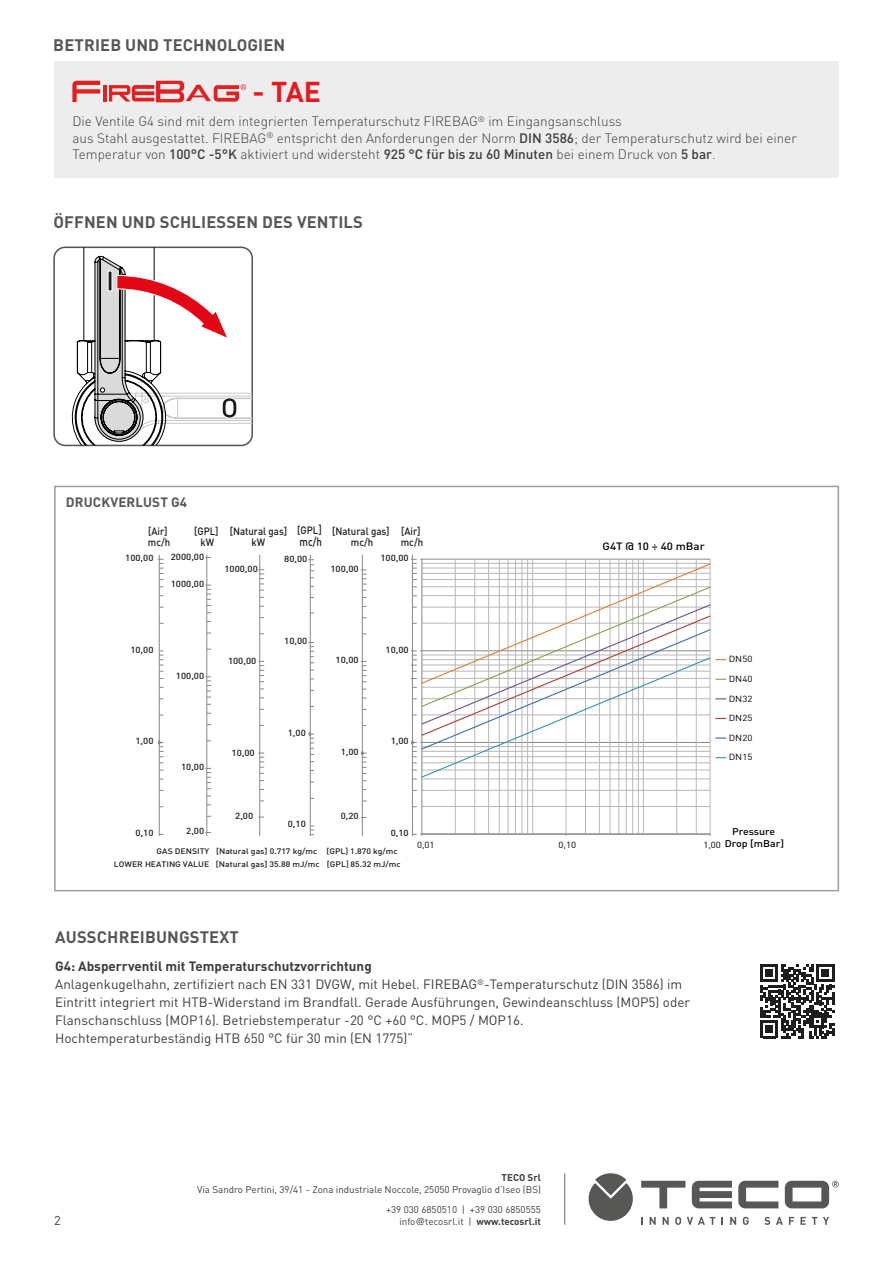
<style>
.page{position:relative;width:893px;height:1263px;background:#fff}
.page>*{position:absolute;margin:0;border:0;box-sizing:border-box;transform-origin:0 0}
.t1{font:700 28.35px "DIN Pro";color:#e41a21}
.t2{font:700 16.5px "DIN Pro";letter-spacing:.01em;color:#575756}
.t3{font:300 13.5px "DIN Pro";color:#3d3d3c}
.t4{font:13.35px/18px "DIN Pro";color:#3d3d3c}
.t5{font:700 13.35px "DIN Pro";color:#3d3d3c}
.t6{font:700 13.35px "DIN Pro";letter-spacing:.01em;color:#575756}
.t7{font:12.75px "DIN";color:#3d3d3c}
.t8{font:500 11.85px "DIN Pro";color:#1d1d1b;scale:.81 1}
.t9{font:500 10.65px/11.6px "DIN Pro";color:#1d1d1b;text-align:center;scale:.91 1}
.t10{font:500 10.5px "DIN Pro";color:#020304;scale:1.09 1}
.t11{font:9.75px "DIN";color:#3d3d3c}
.t12{font:700 9.75px "DIN";color:#3d3d3c}
.t13{font:500 9.6px "DIN Pro";color:#020304;scale:1.09 1}
.t14{font:500 8.85px "DIN Pro";color:#1d1d1b;scale:1.1 1}
.t15{font:500 8.85px "DIN Pro";color:#1d1d1b;scale:1.09 1}
.t16{font:8.85px "DIN Pro";color:#020203;scale:1.09 1}
.t17{font:500 7.95px/12.6px "DIN Pro";color:#1d1d1b;scale:1.09 1}
.t18{font:500 7.95px/12.6px "DIN Pro";color:#1d1d1b;text-align:right;scale:1.1 1}
.s1{font-weight:500}
.s2{font-size:11.85px}
.s3{font-size:8.1px}
.s4{font-weight:400;font-size:8.85px;color:#020203}
.s5{font-family:"Helvetica"}
.s6{font-weight:700}
</style>
<div class="page">
<hr style="left:564px;top:1173px;width:1px;height:52px;background:#6b6b6a">
<svg style="left:738px;top:1181px;width:40px;height:27px"></svg>
<svg style="left:692px;top:1181px;width:40px;height:27px"></svg>
<svg style="left:641px;top:1181px;width:44px;height:27px"></svg>
<svg style="left:588px;top:1173px;width:45px;height:48px"></svg>
<svg style="left:785px;top:1181px;width:54px;height:27px"></svg>
<svg style="left:641px;top:1217px;width:2px;height:8px"></svg>
<svg style="left:650px;top:1217px;width:6px;height:8px"></svg>
<svg style="left:663px;top:1217px;width:6px;height:8px"></svg>
<svg style="left:675px;top:1217px;width:6px;height:8px"></svg>
<svg style="left:687px;top:1217px;width:28px;height:8px"></svg>
<svg style="left:730px;top:1217px;width:6px;height:8px"></svg>
<svg style="left:743px;top:1217px;width:6px;height:8px"></svg>
<svg style="left:764px;top:1217px;width:6px;height:8px"></svg>
<svg style="left:776px;top:1217px;width:7px;height:8px"></svg>
<svg style="left:789px;top:1217px;width:5px;height:8px"></svg>
<svg style="left:800px;top:1217px;width:6px;height:8px"></svg>
<svg style="left:812px;top:1217px;width:5px;height:8px"></svg>
<svg style="left:823px;top:1217px;width:6px;height:8px"></svg>
<div style="left:54px;top:486px;width:785px;height:405px;border:2px solid #9d9d9d"></div>
<svg style="left:760px;top:964px;width:74px;height:74px"></svg>
<div style="left:53px;top:247px;width:200px;height:199px;border:2px solid #575756;border-radius:11px"></div>
<svg style="left:68px;top:247px;width:184px;height:198px"></svg>
<div style="left:54px;top:62px;width:785px;height:116px;background:#ededed"></div>
<svg style="left:72px;top:81px;width:28px;height:21px"></svg>
<hr style="left:103px;top:85px;width:3px;height:17px;background:#e32021">
<svg style="left:109px;top:81px;width:137px;height:21px"></svg>
<hr style="left:422px;top:806px;width:288px;height:1px;background:#b8b8b8">
<hr style="left:422px;top:790px;width:288px;height:1px;background:#b8b8b8">
<hr style="left:455px;top:559px;width:1px;height:275px;background:#b8b8b8">
<hr style="left:474px;top:559px;width:1px;height:275px;background:#b8b8b8">
<hr style="left:488px;top:559px;width:1px;height:275px;background:#b8b8b8">
<hr style="left:499px;top:559px;width:1px;height:275px;background:#b8b8b8">
<hr style="left:508px;top:559px;width:1px;height:275px;background:#b8b8b8">
<hr style="left:515px;top:559px;width:1px;height:275px;background:#b8b8b8">
<hr style="left:522px;top:559px;width:1px;height:275px;background:#b8b8b8">
<hr style="left:527px;top:559px;width:1px;height:275px;background:#b8b8b8">
<hr style="left:532px;top:559px;width:1px;height:275px;background:#b8b8b8">
<hr style="left:566px;top:559px;width:1px;height:275px;background:#b8b8b8">
<hr style="left:585px;top:559px;width:1px;height:275px;background:#b8b8b8">
<hr style="left:599px;top:559px;width:1px;height:275px;background:#b8b8b8">
<hr style="left:610px;top:559px;width:1px;height:275px;background:#b8b8b8">
<hr style="left:619px;top:559px;width:1px;height:275px;background:#b8b8b8">
<hr style="left:626px;top:559px;width:1px;height:275px;background:#b8b8b8">
<hr style="left:632px;top:559px;width:1px;height:275px;background:#b8b8b8">
<hr style="left:638px;top:559px;width:1px;height:275px;background:#b8b8b8">
<hr style="left:643px;top:559px;width:1px;height:275px;background:#b8b8b8">
<hr style="left:676px;top:559px;width:1px;height:275px;background:#b8b8b8">
<hr style="left:696px;top:559px;width:1px;height:275px;background:#b8b8b8">
<hr style="left:710px;top:559px;width:1px;height:275px;background:#b8b8b8">
<hr style="left:422px;top:559px;width:1px;height:275px;background:#878787">
<hr style="left:422px;top:834px;width:288px;height:1px;background:#878787">
<hr style="left:159px;top:555px;width:1px;height:281px;background:#878787">
<svg style="left:159px;top:651px;width:4px;height:21px"></svg>
<svg style="left:158px;top:559px;width:5px;height:21px"></svg>
<svg style="left:158px;top:741px;width:5px;height:16px"></svg>
<svg style="left:205px;top:768px;width:6px;height:21px"></svg>
<svg style="left:205px;top:676px;width:6px;height:22px"></svg>
<svg style="left:205px;top:585px;width:6px;height:21px"></svg>
<hr style="left:207px;top:555px;width:1px;height:281px;background:#878787">
<svg style="left:258px;top:753px;width:6px;height:21px"></svg>
<svg style="left:258px;top:661px;width:6px;height:21px"></svg>
<svg style="left:258px;top:569px;width:6px;height:22px"></svg>
<hr style="left:259px;top:555px;width:1px;height:281px;background:#878787">
<svg style="left:311px;top:826px;width:3px;height:9px"></svg>
<svg style="left:308px;top:642px;width:6px;height:21px"></svg>
<svg style="left:308px;top:559px;width:6px;height:12px"></svg>
<hr style="left:310px;top:555px;width:1px;height:281px;background:#878787">
<svg style="left:308px;top:732px;width:6px;height:23px"></svg>
<svg style="left:361px;top:661px;width:6px;height:21px"></svg>
<svg style="left:361px;top:570px;width:6px;height:21px"></svg>
<hr style="left:362px;top:555px;width:1px;height:281px;background:#878787">
<svg style="left:361px;top:751px;width:6px;height:23px"></svg>
<svg style="left:411px;top:559px;width:315px;height:221px"></svg>
<hr style="left:412px;top:555px;width:1px;height:281px;background:#878787">
<p class="t2" style="left:53px;top:34px;width:233px">BETRIEB UND TECHNOLOGIEN</p>
<p class="t1" style="left:253px;top:73px;width:70px">- TAE</p>
<p class="t3" style="left:72px;top:112px;width:551px">Die Ventile G4 sind mit dem integrierten Temperaturschutz FIREBAG<sup>®</sup> im Eingangsanschluss</p>
<p class="t3" style="left:72px;top:128px;width:726px">aus Stahl ausgestattet. FIREBAG<sup>®</sup> entspricht den Anforderungen der Norm <span class="s1">DIN 3586</span>; der Temperaturschutz wird bei einer</p>
<p class="t3" style="left:72px;top:145px;width:645px">Temperatur von <span class="s1">100°C -5°K</span> aktiviert und widersteht <span class="s1">925 °C für bis zu 60 Minuten</span> bei einem Druck von <span class="s1">5 bar</span>.</p>
<p class="t2" style="left:53px;top:211px;width:311px">ÖFFNEN UND SCHLIESSEN DES VENTILS</p>
<p class="t6" style="left:66px;top:493px;width:123px">DRUCKVERLUST G4</p>
<p class="t9" style="left:148px;top:525px;width:26px;text-align:left">[Air] mc/h</p>
<p class="t9" style="left:194px;top:525px;width:29px">[GPL] kW</p>
<p class="t9" style="left:230px;top:525px;width:65px">[Natural gas] kW</p>
<p class="t9" style="left:297px;top:524px;width:29px">[GPL<span class="s2">]</span></p>
<p class="t8" style="left:300px;top:534px;width:29px">mc/h</p>
<p class="t9" style="left:332px;top:525px;width:65px">[Natural gas] mc/h</p>
<p class="t9" style="left:401px;top:525px;width:26px;text-align:left">[Air] mc/h</p>
<p class="t15" style="left:125px;top:552px;width:27px">100,00</p>
<p class="t14" style="left:171px;top:551px;width:32px">2000,00</p>
<p class="t14" style="left:284px;top:553px;width:23px">80,00</p>
<p class="t15" style="left:380px;top:552px;width:27px">100,00</p>
<p class="t14" style="left:224px;top:563px;width:32px">1000,00</p>
<p class="t14" style="left:330px;top:563px;width:27px">100,00</p>
<p class="t14" style="left:171px;top:578px;width:32px">1000,00</p>
<p class="t15" style="left:130px;top:644px;width:23px">10,00</p>
<p class="t14" style="left:284px;top:635px;width:23px">10,00</p>
<p class="t15" style="left:386px;top:644px;width:23px">10,00</p>
<p class="t14" style="left:228px;top:655px;width:27px">100,00</p>
<p class="t14" style="left:336px;top:654px;width:23px">10,00</p>
<p class="t14" style="left:176px;top:670px;width:27px">100,00</p>
<p class="t15" style="left:136px;top:735px;width:18px">1,00</p>
<p class="t14" style="left:288px;top:727px;width:18px">1,00</p>
<p class="t15" style="left:391px;top:735px;width:18px">1,00</p>
<p class="t14" style="left:232px;top:747px;width:23px">10,00</p>
<p class="t14" style="left:341px;top:746px;width:18px">1,00</p>
<p class="t14" style="left:181px;top:761px;width:23px">10,00</p>
<p class="t15" style="left:136px;top:827px;width:18px">0,10</p>
<p class="t14" style="left:186px;top:825px;width:18px">2,00</p>
<p class="t14" style="left:235px;top:810px;width:18px">2,00</p>
<p class="t14" style="left:288px;top:818px;width:18px">0,10</p>
<p class="t14" style="left:341px;top:810px;width:18px">0,20</p>
<p class="t15" style="left:391px;top:827px;width:18px">0,10</p>
<p class="t10" style="left:602px;top:539px;width:95px">G4T @ 10 ÷ 40 mBar</p>
<p class="t16" style="left:729px;top:653px;width:23px">DN50</p>
<p class="t16" style="left:729px;top:673px;width:23px">DN40</p>
<p class="t16" style="left:729px;top:692px;width:23px">DN32</p>
<p class="t16" style="left:729px;top:712px;width:23px">DN25</p>
<p class="t16" style="left:729px;top:732px;width:23px">DN20</p>
<p class="t16" style="left:729px;top:751px;width:23px">DN15</p>
<p class="t13" style="left:732px;top:826px;width:41px">Pressure</p>
<p class="t17" style="left:216px;top:845px;width:97px">[Natural gas] 0.717 kg/mc [Natural gas] 35.88 mJ/mc</p>
<p class="t17" style="left:326px;top:845px;width:70px">[GPL<span class="s3">]</span> 1.870 kg/mc [GPL<span class="s3">]</span> 85.32 mJ/mc</p>
<p class="t18" style="left:114px;top:845px;width:88px">GAS DENSITY<br>LOWER HEATING VALUE</p>
<p class="t16" style="left:417px;top:838px;width:18px">0,01</p>
<p class="t16" style="left:558px;top:838px;width:18px">0,10</p>
<p class="t13" style="left:703px;top:838px;width:76px"><span class="s4">1,00</span> Drop [mBar]</p>
<p class="t2" style="left:55px;top:926px;width:185px">AUSSCHREIBUNGSTEXT</p>
<p class="t5" style="left:55px;top:957px;width:318px">G4: Absperrventil mit Temperaturschutzvorrichtung</p>
<p class="t4" style="left:55px;top:975px;width:636px">Anlagenkugelhahn, zertifiziert nach EN 331 DVGW, mit Hebel. FIREBAG<sup>®</sup>-Temperaturschutz (DIN 3586) im<br>Eintritt integriert mit HTB-Widerstand im Brandfall. Gerade Ausführungen, Gewindeanschluss (MOP5) oder<br>Flanschanschluss (MOP16). Betriebstemperatur -20 °C +60 °C. MOP5 / MOP16.</p>
<p class="t4" style="left:55px;top:1029px;width:360px">Hochtemperaturbeständig HTB 650 °C für 30 min (EN 1775)”</p>
<p class="t7" style="left:54px;top:1212px;width:8px">2</p>
<p class="t12" style="left:502px;top:1171px;width:41px">TECO Srl</p>
<p class="t11" style="left:197px;top:1184px;width:345px">Via Sandro Pertini, 39/41 - Zona industriale Noccole, 25050 Provaglio d’Iseo (BS)</p>
<p class="t11" style="left:386px;top:1203px;width:156px">+39 030 6850510 | +39 030 6850555</p>
<p class="t11" style="left:399px;top:1215px;width:143px">info<span class="s5">@</span>tecosrl.it | <span class="s6">www.tecosrl.it</span></p>
</div>
